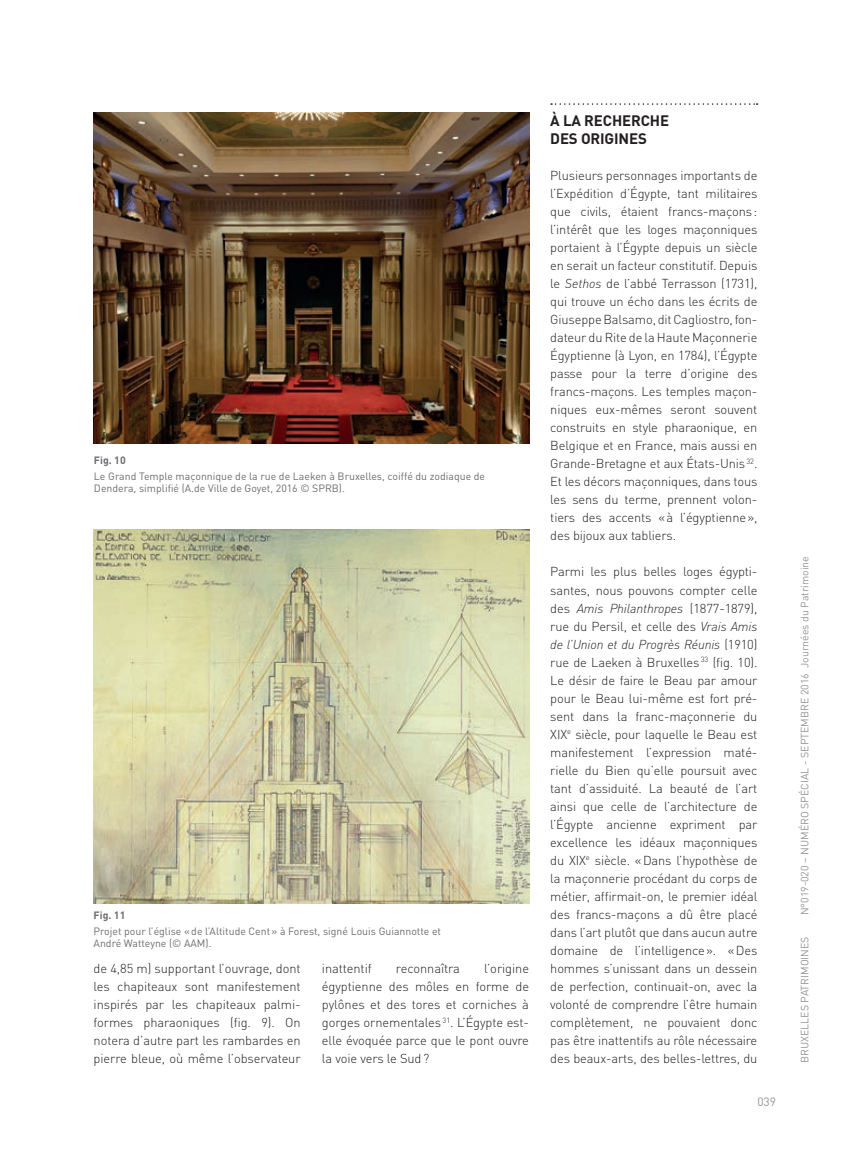
<style>
.page{position:relative;width:851px;height:1149px;background:#fff}
.page>*{position:absolute;margin:0;border:0;box-sizing:border-box;transform-origin:0 0}
.t1{font:700 15px/18px "DIN";letter-spacing:-.01em;color:#231f20}
.t2{font:300 12.9px/18px "DIN";letter-spacing:-.01em;color:#231f20;text-align:justify}
.t3{font:italic 300 12.9px "DINOT";letter-spacing:-.01em;color:#231f20}
.t4{font:12px "DIN";color:#939598}
.t5{font:10.5px/12px "DIN";color:#6c6d70}
.t6{font:10.5px "DIN";color:#939598}
.t7{font:700 10.5px "DIN";color:#6c6d70}
.s1{font-family:"DINOT";font-style:italic}
.s2{font-family:"DIN";font-style:normal}
</style>
<div class="page">
<svg style="left:551px;top:103px;width:206px;height:2px"></svg>
<img style="left:94px;top:113px;width:435px;height:330px">
<img style="left:94px;top:529px;width:435px;height:373px">
<p class="t7" style="left:94px;top:453px;width:33px">Fig. 10</p>
<p class="t5" style="left:94px;top:470px;width:392px">Le Grand Temple maçonnique de la rue de Laeken à Bruxelles, coiffé du zodiaque de<br>Dendera, simplifié (A.de Ville de Goyet, 2016 © SPRB).</p>
<p class="t7" style="left:94px;top:907px;width:33px">Fig. 11</p>
<p class="t5" style="left:94px;top:924px;width:349px">Projet pour l’église « de l’Altitude Cent » à Forest, signé Louis Guiannotte et<br>André Watteyne (© AAM).</p>
<p class="t2" style="left:94px;top:958px;width:208px">de 4,85 m) supportant l’ouvrage, dont les chapiteaux sont manifestement inspirés par les chapiteaux palmi&shy;formes pharaoniques (fig. 9). On notera d’autre part les rambardes en pierre bleue, où même l’observateur</p>
<p class="t2" style="left:322px;top:958px;width:51px">inattentif</p>
<p class="t2" style="left:396px;top:958px;width:65px">reconnaîtra</p>
<p class="t2" style="left:322px;top:958px;width:208px;text-indent:162px">l’origine égyptienne des môles en forme de pylônes et des tores et corniches à gorges ornementales <sup>31</sup>. L’Égypte est&shy;elle évoquée parce que le pont ouvre la voie vers le Sud ?</p>
<p class="t1" style="left:550px;top:111px;width:120px">À LA RECHERCHE<br>DES ORIGINES</p>
<p class="t2" style="left:550px;top:166px;width:208px">Plusieurs personnages importants de l’Expédition d’Égypte, tant militaires que civils, étaient francs-maçons : l’intérêt que les loges maçonniques portaient à l’Égypte depuis un siècle en serait un facteur constitutif. Depuis le <span class="s1">Sethos</span> de l’abbé Terrasson (1731), qui trouve un écho dans les écrits de Giuseppe Balsamo, dit Cagliostro, fon&shy;dateur du Rite de la Haute Maçonnerie Égyptienne (à Lyon, en 1784), l’Égypte passe pour la terre d’origine des francs-maçons. Les temples maçon&shy;niques eux-mêmes seront souvent construits en style pharaonique, en Belgique et en France, mais aussi en Grande-Bretagne et aux États-Unis <sup>32</sup>.<br>Et les décors maçonniques, dans tous les sens du terme, prennent volon&shy;tiers des accents «à l’égyptienne», des bijoux aux tabliers.</p>
<p class="t2" style="left:550px;top:562px;width:208px">Parmi les plus belles loges égypti&shy;santes, nous pouvons compter celle</p>
<p class="t3" style="left:550px;top:599px;width:208px"><span class="s2">des</span> Amis Philanthropes <span class="s2">(1877-1879),</span></p>
<p class="t2" style="left:550px;top:616px;width:208px">rue du Persil, et celle des <span class="s1">Vrais Amis</span></p>
<p class="t3" style="left:550px;top:636px;width:208px">de l’Union et du Progrès Réunis <span class="s2">(1910)</span></p>
<p class="t2" style="left:550px;top:652px;width:208px">rue de Laeken à Bruxelles <sup>33</sup> (fig. 10).<br>Le désir de faire le Beau par amour pour le Beau lui-même est fort pré&shy;sent dans la franc-maçonnerie du XIX<sup>e</sup> siècle, pour laquelle le Beau est manifestement l’expression maté&shy;rielle du Bien qu’elle poursuit avec tant d’assiduité. La beauté de l’art ainsi que celle de l’architecture de l’Égypte ancienne expriment par excellence les idéaux maçonniques du XIX<sup>e</sup> siècle. «Dans l’hypothèse de la maçonnerie procédant du corps de métier, affirmait-on, le premier idéal des francs-maçons a dû être placé dans l’art plutôt que dans aucun autre domaine de l’intelligence». «Des hommes s’unissant dans un dessein de perfection, continuait-on, avec la volonté de comprendre l’être humain complètement, ne pouvaient donc pas être inattentifs au rôle nécessaire des beaux-arts, des belles-lettres, du</p>
<p class="t4" style="left:757px;top:1094px;width:20px">039</p>
<p class="t6" style="left:798px;top:915px;width:360px;rotate:-90deg">N°019-020 – NUMÉRO SPÉCIAL - SEPTEMBRE 2016 Journées du Patrimoine</p>
<p class="t6" style="left:798px;top:1062px;width:128px;rotate:-90deg">BRUXELLES PATRIMOINES</p>
</div>
